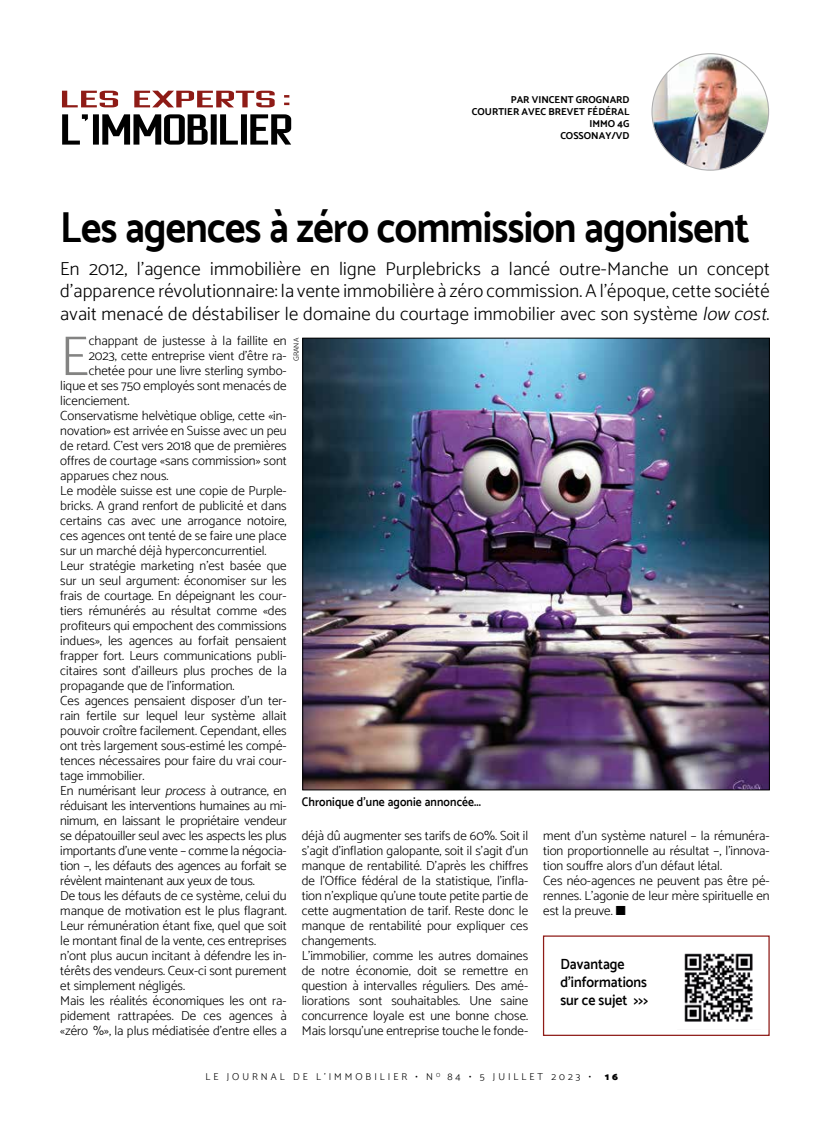
<style>
.page{position:relative;width:830px;height:1134px;background:#fff}
.page>*{position:absolute;margin:0;border:0;box-sizing:border-box;transform-origin:0 0}
.t1{font:300 56.38px "Catamaran";color:#838382}
.t2{font:700 43.75px "Catamaran";letter-spacing:-.015em;color:#000;scale:.9 1}
.t3{font:300 18.75px/22.5px "Catamaran";letter-spacing:.01em;color:#000}
.t4{font:600 15px/18px "Catamaran";color:#000;scale:.92 1}
.t5{font:300 13.12px/15px "Catamaran";color:#000}
.t6{font:600 12.5px "Catamaran";letter-spacing:.01em;color:#000;scale:.92 1}
.t7{font:700 10px/12px "Catamaran";color:#000;text-align:right}
.t8{font:300 10px "Catamaran";letter-spacing:.3em;color:#000}
.t9{font:900 10px "Catamaran";color:#000}
.t10{font:300 7.5px "Catamaran";letter-spacing:.01em;color:#000}
.s1{font-style:italic}
</style>
<div class="page">
<svg style="left:62px;top:114px;width:229px;height:31px"></svg>
<svg style="left:62px;top:91px;width:227px;height:16px"></svg>
<img style="left:651px;top:54px;width:117px;height:116px;border-radius:58px">
<div style="left:542px;top:935px;width:227px;height:101px;border:1px solid #8e1b16"></div>
<img style="left:684px;top:953px;width:69px;height:69px">
<img style="left:304px;top:340px;width:463px;height:448px">
<p class="t7" style="left:471px;top:94px;width:159px">PAR VINCENT GROGNARD<br>COURTIER AVEC BREVET FÉDÉRAL<br>IMMO 4G<br>COSSONAY/VD</p>
<h2 class="t2" style="left:60px;top:201px;width:767px">Les agences à zéro commission agonisent</h2>
<p class="t3" style="left:60px;top:257px;width:712px">En 2012, l’agence immobilière en ligne Purplebricks a lancé outre-Manche un concept d’apparence révolutionnaire: la vente immobilière à zéro commission. A l’époque, cette société avait menacé de déstabiliser le domaine du courtage immobilier avec son système <span class="s1">low cost</span>.</p>
<h1 class="t1" style="left:60px;top:323px;width:30px">E</h1>
<p class="t5" style="left:89px;top:333px;width:199px">chappant de justesse à la faillite en</p>
<p class="t10" style="left:291px;top:361px;width:25px;rotate:-90deg">GRANA</p>
<p class="t5" style="left:89px;top:348px;width:199px">2023, cette entreprise vient d’être ra-</p>
<p class="t5" style="left:89px;top:363px;width:199px">chetée pour une livre sterling symbo-</p>
<p class="t5" style="left:60px;top:378px;width:228px">lique et ses 750 employés sont menacés de</p>
<p class="t5" style="left:60px;top:393px;width:71px">licenciement.</p>
<p class="t5" style="left:60px;top:408px;width:228px">Conservatisme helvètique oblige, cette «in-</p>
<p class="t5" style="left:60px;top:423px;width:228px">novation» est arrivée en Suisse avec un peu</p>
<p class="t5" style="left:60px;top:438px;width:228px">de retard. C’est vers 2018 que de premières</p>
<p class="t5" style="left:60px;top:453px;width:228px">offres de courtage «sans commission» sont</p>
<p class="t5" style="left:60px;top:468px;width:110px">apparues chez nous.</p>
<p class="t5" style="left:60px;top:483px;width:228px">Le modèle suisse est une copie de Purple-</p>
<p class="t5" style="left:60px;top:498px;width:228px">bricks. A grand renfort de publicité et dans</p>
<p class="t5" style="left:60px;top:513px;width:228px">certains cas avec une arrogance notoire,</p>
<p class="t5" style="left:60px;top:528px;width:228px">ces agences ont tenté de se faire une place</p>
<p class="t5" style="left:60px;top:543px;width:208px">sur un marché déjà hyperconcurrentiel.</p>
<p class="t5" style="left:60px;top:558px;width:228px">Leur stratégie marketing n’est basée que</p>
<p class="t5" style="left:60px;top:573px;width:228px">sur un seul argument: économiser sur les</p>
<p class="t5" style="left:60px;top:588px;width:228px">frais de courtage. En dépeignant les cour-</p>
<p class="t5" style="left:60px;top:603px;width:228px">tiers rémunérés au résultat comme «des</p>
<p class="t5" style="left:60px;top:618px;width:228px">profiteurs qui empochent des commissions</p>
<p class="t5" style="left:60px;top:633px;width:228px">indues», les agences au forfait pensaient</p>
<p class="t5" style="left:60px;top:648px;width:228px">frapper fort. Leurs communications publi-</p>
<p class="t5" style="left:60px;top:663px;width:228px">citaires sont d’ailleurs plus proches de la</p>
<p class="t5" style="left:60px;top:678px;width:176px">propagande que de l’information.</p>
<p class="t5" style="left:60px;top:693px;width:228px">Ces agences pensaient disposer d’un ter-</p>
<p class="t5" style="left:60px;top:708px;width:228px">rain fertile sur lequel leur système allait</p>
<p class="t5" style="left:60px;top:723px;width:228px">pouvoir croître facilement. Cependant, elles</p>
<p class="t5" style="left:60px;top:738px;width:228px">ont très largement sous-estimé les compé-</p>
<p class="t5" style="left:60px;top:753px;width:228px">tences nécessaires pour faire du vrai cour-</p>
<p class="t5" style="left:60px;top:768px;width:86px">tage immobilier.</p>
<p class="t5" style="left:60px;top:783px;width:228px">En numérisant leur <span class="s1">process</span>à outrance, en</p>
<p class="t5" style="left:60px;top:798px;width:228px">réduisant les interventions humaines au mi-</p>
<p class="t5" style="left:60px;top:813px;width:228px">nimum, en laissant le propriétaire vendeur</p>
<p class="t5" style="left:60px;top:828px;width:228px">se dépatouiller seul avec les aspects les plus</p>
<p class="t5" style="left:60px;top:843px;width:228px">importants d’une vente – comme la négocia-</p>
<p class="t5" style="left:60px;top:858px;width:228px">tion –, les défauts des agences au forfait se</p>
<p class="t5" style="left:60px;top:873px;width:196px">révèlent maintenant aux yeux de tous.</p>
<p class="t5" style="left:60px;top:888px;width:228px">De tous les défauts de ce système, celui du</p>
<p class="t5" style="left:60px;top:903px;width:228px">manque de motivation est le plus flagrant.</p>
<p class="t5" style="left:60px;top:918px;width:228px">Leur rémunération étant fixe, quel que soit</p>
<p class="t5" style="left:60px;top:933px;width:228px">le montant final de la vente, ces entreprises</p>
<p class="t5" style="left:60px;top:948px;width:228px">n’ont plus aucun incitant à défendre les in-</p>
<p class="t5" style="left:60px;top:963px;width:228px">térêts des vendeurs. Ceux-ci sont purement</p>
<p class="t5" style="left:60px;top:978px;width:126px">et simplement négligés.</p>
<p class="t5" style="left:60px;top:993px;width:228px">Mais les réalités économiques les ont ra-</p>
<p class="t5" style="left:60px;top:1008px;width:228px">pidement rattrapées. De ces agences à</p>
<p class="t5" style="left:60px;top:1023px;width:228px">«zéro %», la plus médiatisée d’entre elles a</p>
<p class="t6" style="left:301px;top:794px;width:196px">Chronique d’une agonie annoncée...</p>
<p class="t5" style="left:301px;top:828px;width:228px">déjà dû augmenter ses tarifs de 60%. Soit il s’agit d’inflation galopante, soit il s’agit d’un manque de rentabilité. D’après les chiffres de l’Office fédéral de la statistique, l’infla&shy;tion n’explique qu’une toute petite partie de cette augmentation de tarif. Reste donc le manque de rentabilité pour expliquer ces changements.<br>L’immobilier, comme les autres domaines de notre économie, doit se remettre en question à intervalles réguliers. Des amé&shy;liorations sont souhaitables. Une saine concurrence loyale est une bonne chose.<br>Mais lorsqu’une entreprise touche le fonde-</p>
<p class="t5" style="left:543px;top:828px;width:228px">ment d’un système naturel – la rémunéra&shy;tion proportionnelle au résultat –, l’innova&shy;tion souffre alors d’un défaut létal.<br>Ces néo-agences ne peuvent pas être pé&shy;rennes. L’agonie de leur mère spirituelle en est la preuve. ■</p>
<p class="t4" style="left:560px;top:955px;width:97px">Davantage d’informations sur ce sujet &gt;&gt;&gt;</p>
<p class="t8" style="left:205px;top:1071px;width:387px">LE JOURNAL DE L’IMMOBILIER • N <sup>O</sup> 84 • 5 JUILLET 2023 •</p>
<p class="t9" style="left:604px;top:1071px;width:15px">1 6</p>
</div>
